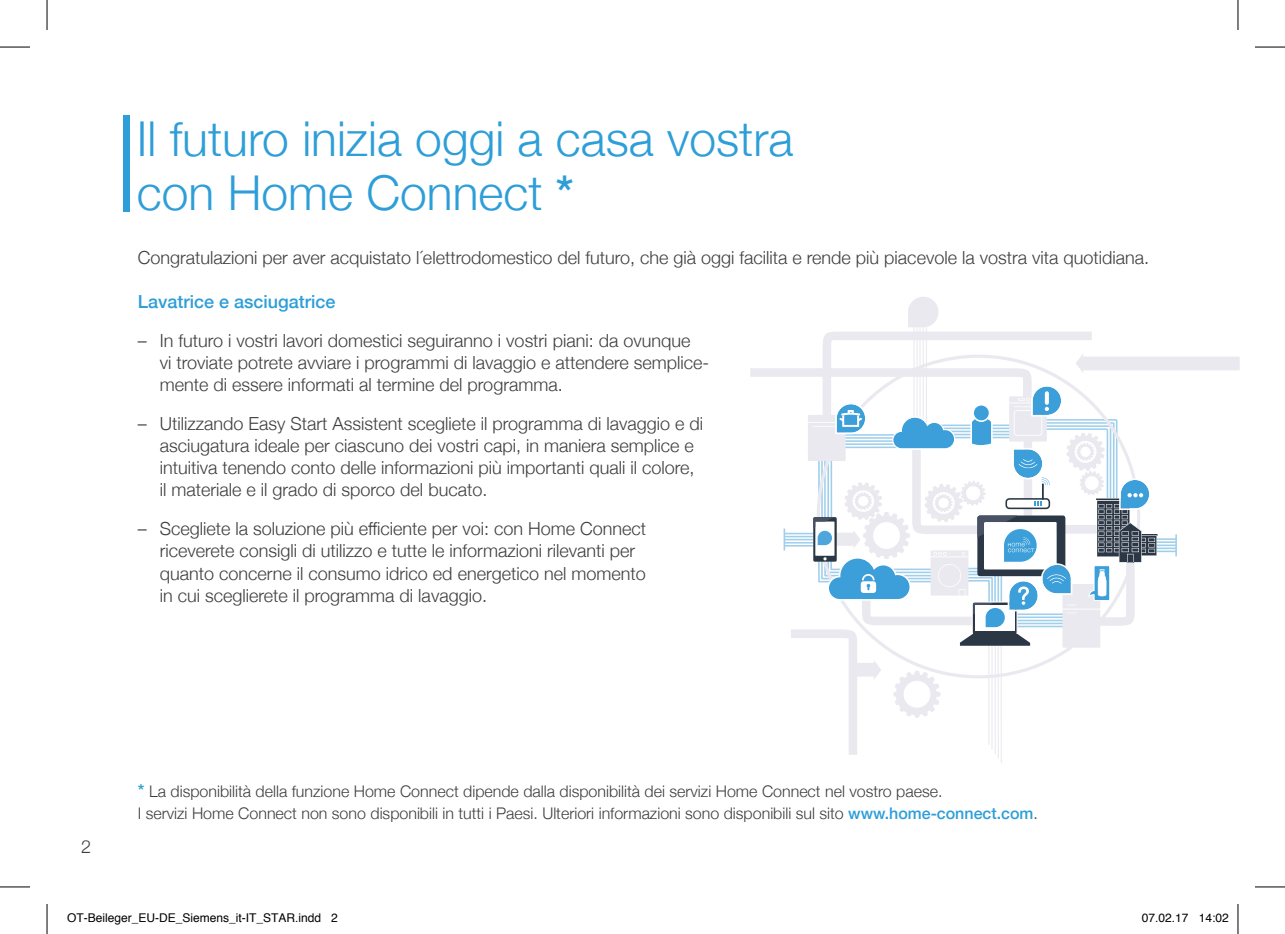
<style>
.page{position:relative;width:1285px;height:934px;background:#fff}
.page>*{position:absolute;margin:0;border:0;box-sizing:border-box;transform-origin:0 0}
.t1{font:300 48px/54px "Helvetica Neue";color:#2d9ed8}
.t2{font:300 18px/22px "Helvetica Neue";color:#3e3e3f}
.t3{font:500 18px "Helvetica Neue";color:#2d9ed8}
.t4{font:300 16px/22px "Helvetica Neue";color:#3e3e3f}
.t5{font:12px "Helvetica";color:#000}
.s1{font-weight:500}
.s2{font-weight:500;font-size:18px;color:#2d9ed8}
.s3{font-weight:500;color:#2d9ed8}
</style>
<div class="page">
<div style="left:124px;top:115px;width:6px;height:96px;background:#2d9ed8"></div>
<svg style="left:750px;top:297px;width:489px;height:465px"></svg>
<svg style="left:892px;top:416px;width:63px;height:33px"></svg>
<svg style="left:1031px;top:385px;width:31px;height:31px"></svg>
<svg style="left:1045px;top:391px;width:4px;height:13px"></svg>
<svg style="left:1088px;top:478px;width:69px;height:122px"></svg>
<svg style="left:970px;top:404px;width:22px;height:44px"></svg>
<svg style="left:1005px;top:447px;width:45px;height:62px"></svg>
<svg style="left:960px;top:515px;width:112px;height:130px"></svg>
<svg style="left:813px;top:517px;width:98px;height:83px"></svg>
<svg style="left:835px;top:402px;width:31px;height:32px"></svg>
<hr style="left:0;top:47px;width:30px;height:1px;background:#000">
<hr style="left:1255px;top:47px;width:30px;height:1px;background:#000">
<hr style="left:0;top:886px;width:30px;height:1px;background:#000">
<hr style="left:1255px;top:886px;width:30px;height:1px;background:#000">
<hr style="left:47px;top:0;width:1px;height:30px;background:#000">
<hr style="left:47px;top:903px;width:1px;height:30px;background:#000">
<hr style="left:1237px;top:0;width:1px;height:30px;background:#000">
<hr style="left:1237px;top:903px;width:1px;height:30px;background:#000">
<h1 class="t1" style="left:137px;top:109px;width:658px">Il futuro inizia oggi a casa vostra con Home Connect <span class="s1">*</span></h1>
<p class="t2" style="left:138px;top:246px;width:1012px">Congratulazioni per aver acquistato l´elettrodomestico del futuro, che già oggi facilita e rende più piacevole la vostra vita quotidiana.</p>
<p class="t3" style="left:138px;top:287px;width:199px">Lavatrice e asciugatrice</p>
<p class="t2" style="left:160px;top:329px;width:551px;text-indent:-22px">– In futuro i vostri lavori domestici seguiranno i vostri piani: da ovunque<br>vi troviate potrete avviare i programmi di lavaggio e attendere semplice&shy;mente di essere informati al termine del programma.</p>
<p class="t2" style="left:160px;top:412px;width:545px;text-indent:-22px">– Utilizzando Easy Start Assistent scegliete il programma di lavaggio e di asciugatura ideale per ciascuno dei vostri capi, in maniera semplice e intuitiva tenendo conto delle informazioni più importanti quali il colore, il materiale e il grado di sporco del bucato.</p>
<p class="t2" style="left:160px;top:517px;width:488px;text-indent:-22px">– Scegliete la soluzione più efficiente per voi: con Home Connect riceverete consigli di utilizzo e tutte le informazioni rilevanti per quanto concerne il consumo idrico ed energetico nel momento in cui sceglierete il programma di lavaggio.</p>
<p class="t2" style="left:81px;top:834px;width:12px">2</p>
<p class="t4" style="left:138px;top:779px;width:901px"><span class="s2">*</span> La disponibilità della funzione Home Connect dipende dalla disponibilità dei servizi Home Connect nel vostro paese.<br>I servizi Home Connect non sono disponibili in tutti i Paesi. Ulteriori informazioni sono disponibili sul sito <span class="s3">www.home-connect.com</span>.</p>
<p class="t5" style="left:67px;top:908px;width:272px">OT-Beileger_EU-DE_Siemens_it-IT_STAR.indd 2</p>
<p class="t5" style="left:1142px;top:908px;width:88px">07.02.17 14:02</p>
</div>
